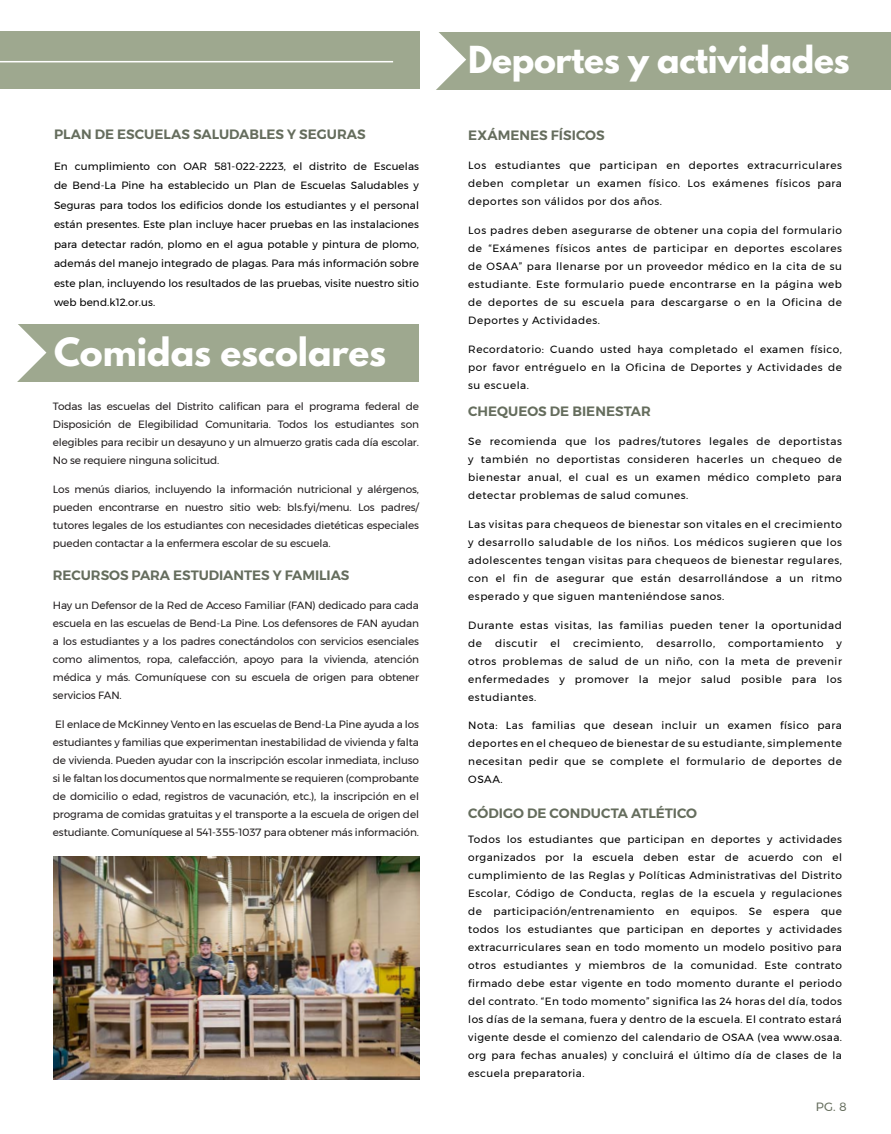
<style>
.page{position:relative;width:891px;height:1134px;background:#fff}
.page>*{position:absolute;margin:0;border:0;box-sizing:border-box;transform-origin:0 0}
.t1{font:700 34.5px "League Spartan";color:#fff}
.t2{font:700 33px "League Spartan";letter-spacing:-.01em;color:#fff}
.Basic_2020_2{font:600 13.5px "Montserrat";letter-spacing:-.005em;color:#656d5d}
.CAl_Page{font:12px "Montserrat";color:#656d5d}
.Basic_2020_2-2{font:10.5px/18px "Montserrat";letter-spacing:.05em;color:#000;text-align:justify}
.Basic_2020_2-3{font:10.5px/18px "Montserrat";letter-spacing:-.01em;color:#231f20;text-align:justify}
</style>
<div class="page">
<div style="left:434px;top:32px;width:457px;height:58px;background:#9ea88f"></div>
<svg style="left:419px;top:31px;width:47px;height:59px"></svg>
<div style="left:0;top:31px;width:419px;height:58px;background:#9ea88f"></div>
<hr style="left:0;top:61px;width:393px;height:1px;background:#fff">
<div style="left:4px;top:324px;width:415px;height:58px;background:#9ea88f"></div>
<svg style="left:11px;top:324px;width:35px;height:58px"></svg>
<div style="left:0;top:324px;width:11px;height:58px;background:#fff"></div>
<img style="left:53px;top:857px;width:366px;height:223px">
<p class="Basic_2020_2" style="left:54px;top:124px;width:313px">PLAN DE ESCUELAS SALUDABLES Y SEGURAS</p>
<p class="Basic_2020_2-2" style="left:54px;top:156px;width:367px;line-height:19.5px">En cumplimiento con OAR 581-022-2223, el distrito de Escuelas de Bend-La Pine ha establecido un Plan de Escuelas Saludables y Seguras para todos los edificios donde los estudiantes y el personal están presentes. Este plan incluye hacer pruebas en las instalaciones para detectar radón, plomo en el agua potable y pintura de plomo, además del manejo integrado de plagas. Para más información sobre este plan, incluyendo los resultados de las pruebas, visite nuestro sitio web bend.k12.or.us.</p>
<p class="t1" style="left:54px;top:325px;width:334px">Comidas escolares</p>
<p class="Basic_2020_2-3" style="left:53px;top:397px;width:368px">Todas las escuelas del Distrito califican para el programa federal de Disposición de Elegibilidad Comunitaria. Todos los estudiantes son elegibles para recibir un desayuno y un almuerzo gratis cada día escolar.<br>No se requiere ninguna solicitud.</p>
<p class="Basic_2020_2-3" style="left:53px;top:480px;width:368px">Los menús diarios, incluyendo la información nutricional y alérgenos, pueden encontrarse en nuestro sitio web: bls.fyi/menu. Los padres/ tutores legales de los estudiantes con necesidades dietéticas especiales pueden contactar a la enfermera escolar de su escuela.</p>
<p class="Basic_2020_2" style="left:53px;top:565px;width:298px">RECURSOS PARA ESTUDIANTES Y FAMILIAS</p>
<p class="Basic_2020_2-3" style="left:53px;top:596px;width:368px">Hay un Defensor de la Red de Acceso Familiar (FAN) dedicado para cada escuela en las escuelas de Bend-La Pine. Los defensores de FAN ayudan a los estudiantes y a los padres conectándolos con servicios esenciales como alimentos, ropa, calefacción, apoyo para la vivienda, atención médica y más. Comuníquese con su escuela de origen para obtener servicios FAN.</p>
<p class="Basic_2020_2-3" style="left:53px;top:715px;width:368px">El enlace de McKinney Vento en las escuelas de Bend-La Pine ayuda a los estudiantes y familias que experimentan inestabilidad de vivienda y falta de vivienda. Pueden ayudar con la inscripción escolar inmediata, incluso si le faltan los documentos que normalmente se requieren (comprobante de domicilio o edad, registros de vacunación, etc.), la inscripción en el programa de comidas gratuitas y el transporte a la escuela de origen del estudiante. Comuníquese al 541-355-1037 para obtener más información.</p>
<p class="t2" style="left:468px;top:34px;width:383px">Deportes y actividades</p>
<p class="Basic_2020_2" style="left:468px;top:125px;width:138px">EXÁMENES FÍSICOS</p>
<p class="Basic_2020_2-2" style="left:468px;top:156px;width:375px">Los estudiantes que participan en deportes extracurriculares deben completar un examen físico. Los exámenes físicos para deportes son válidos por dos años.</p>
<p class="Basic_2020_2-2" style="left:468px;top:221px;width:375px">Los padres deben asegurarse de obtener una copia del formulario de “Exámenes físicos antes de participar en deportes escolares de OSAA” para llenarse por un proveedor médico en la cita de su estudiante. Este formulario puede encontrarse en la página web de deportes de su escuela para descargarse o en la Oficina de Deportes y Actividades.</p>
<p class="Basic_2020_2-2" style="left:468px;top:340px;width:375px">Recordatorio: Cuando usted haya completado el examen físico, por favor entréguelo en la Oficina de Deportes y Actividades de su escuela.</p>
<p class="Basic_2020_2" style="left:468px;top:401px;width:184px">CHEQUEOS DE BIENESTAR</p>
<p class="Basic_2020_2-2" style="left:468px;top:432px;width:375px">Se recomienda que los padres/tutores legales de deportistas y también no deportistas consideren hacerles un chequeo de bienestar anual, el cual es un examen médico completo para detectar problemas de salud comunes.</p>
<p class="Basic_2020_2-2" style="left:468px;top:515px;width:375px">Las visitas para chequeos de bienestar son vitales en el crecimiento y desarrollo saludable de los niños. Los médicos sugieren que los adolescentes tengan visitas para chequeos de bienestar regulares, con el fin de asegurar que están desarrollándose a un ritmo esperado y que siguen manteniéndose sanos.</p>
<p class="Basic_2020_2-2" style="left:468px;top:616px;width:375px">Durante estas visitas, las familias pueden tener la oportunidad de discutir el crecimiento, desarrollo, comportamiento y otros problemas de salud de un niño, con la meta de prevenir enfermedades y promover la mejor salud posible para los estudiantes.</p>
<p class="Basic_2020_2-2" style="left:468px;top:717px;width:375px">Nota: Las familias que desean incluir un examen físico para deportes en el chequeo de bienestar de su estudiante, simplemente necesitan pedir que se complete el formulario de deportes de OSAA.</p>
<p class="Basic_2020_2" style="left:468px;top:803px;width:230px">CÓDIGO DE CONDUCTA ATLÉTICO</p>
<p class="Basic_2020_2-2" style="left:468px;top:830px;width:375px">Todos los estudiantes que participan en deportes y actividades organizados por la escuela deben estar de acuerdo con el cumplimiento de las Reglas y Políticas Administrativas del Distrito Escolar, Código de Conducta, reglas de la escuela y regulaciones de participación/entrenamiento en equipos. Se espera que todos los estudiantes que participan en deportes y actividades extracurriculares sean en todo momento un modelo positivo para otros estudiantes y miembros de la comunidad. Este contrato firmado debe estar vigente en todo momento durante el periodo del contrato. “En todo momento” significa las 24 horas del día, todos los días de la semana, fuera y dentro de la escuela. El contrato estará vigente desde el comienzo del calendario de OSAA (vea www.osaa. org para fechas anuales) y concluirá el último día de clases de la escuela preparatoria.</p>
<p class="CAl_Page" style="left:816px;top:1098px;width:32px">PG. 8</p>
</div>
